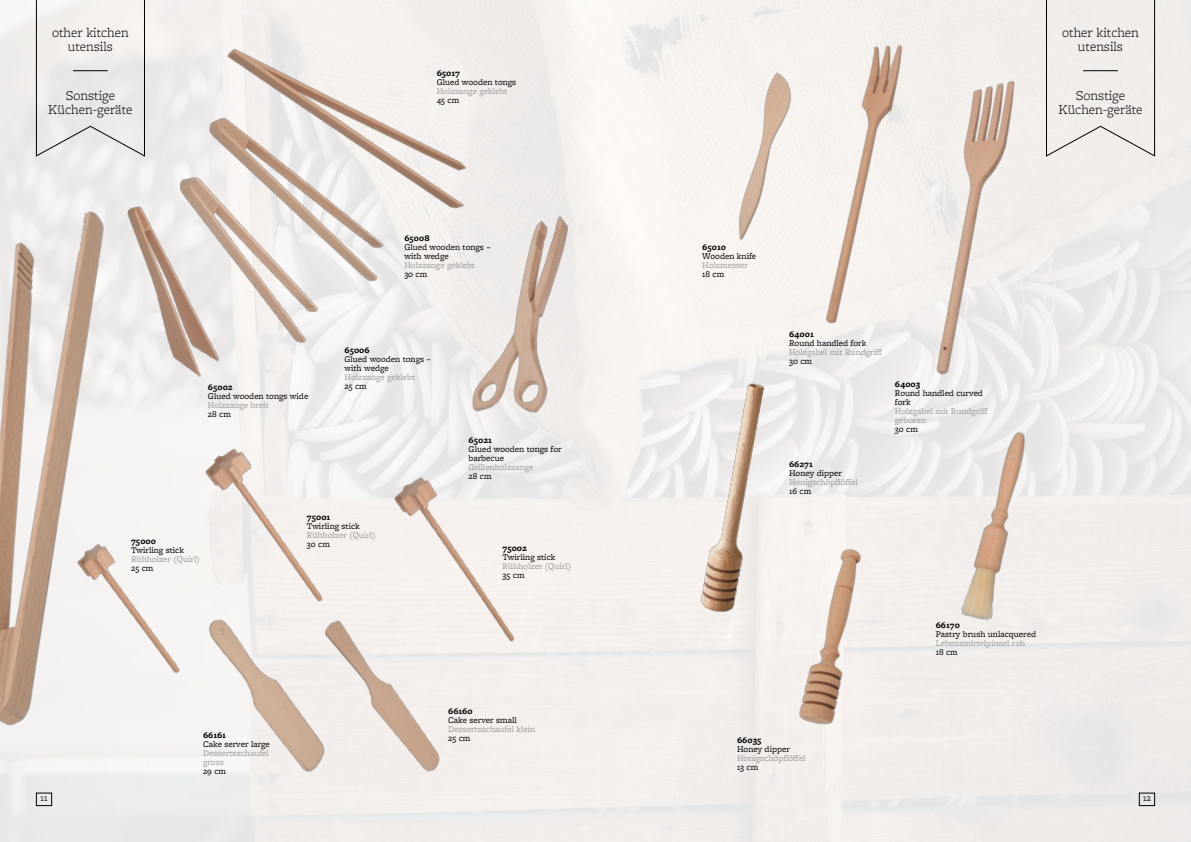
<style>
.page{position:relative;width:1191px;height:842px;background:#f3efec}
.page>*{position:absolute;margin:0;border:0;box-sizing:border-box;transform-origin:0 0}
.t1{font:300 14px/14px "Freight Micro Pro";color:#000;text-align:center}
.t2{font:9.5px "Freight Macro Pro";color:#000}
.t3{font:9px/9px "Freight Micro Pro";color:#000}
.t4{font:9px/9px "Freight Micro Pro";color:#9d9d9c}
.t5{font:700 9px "Freight Micro Pro";color:#000}
</style>
<div class="page">
<img style="left:0;top:153px;width:143px;height:630px">
<img style="left:227px;top:20px;width:272px;height:267px">
<img style="left:191px;top:60px;width:213px;height:261px">
<img style="left:160px;top:132px;width:173px;height:232px">
<img style="left:92px;top:184px;width:162px;height:223px">
<img style="left:64px;top:527px;width:116px;height:165px">
<img style="left:197px;top:620px;width:116px;height:162px">
<img style="left:387px;top:459px;width:140px;height:198px">
<img style="left:205px;top:433px;width:127px;height:187px">
<img style="left:313px;top:602px;width:134px;height:170px">
<img style="left:465px;top:210px;width:109px;height:209px">
<img style="left:799px;top:549px;width:76px;height:176px">
<img style="left:952px;top:421px;width:88px;height:204px">
<img style="left:826px;top:45px;width:82px;height:280px">
<img style="left:921px;top:81px;width:104px;height:310px">
<div style="left:36px;top:793px;width:16px;height:13px;border:1px solid #000"></div>
<div style="left:1139px;top:793px;width:16px;height:13px;border:1px solid #000"></div>
<svg style="left:36px;top:0;width:109px;height:157px"></svg>
<svg style="left:1046px;top:0;width:109px;height:157px"></svg>
<hr style="left:73px;top:70px;width:35px;height:1px;background:#000">
<hr style="left:1083px;top:70px;width:35px;height:1px;background:#000">
<img style="left:688px;top:372px;width:98px;height:254px">
<img style="left:739px;top:72px;width:52px;height:168px">
<h1 class="t1" style="left:52px;top:25px;width:78px">other kitchen utensils</h1>
<h1 class="t1" style="left:48px;top:88px;width:86px">Sonstige<br>Küchen-geräte</h1>
<p class="t5" style="left:437px;top:67px;width:25px">65017</p>
<p class="t3" style="left:437px;top:78px;width:81px">Glued wooden tongs</p>
<p class="t4" style="left:437px;top:87px;width:72px">Holzzange geklebt</p>
<p class="t3" style="left:437px;top:96px;width:24px">45 cm</p>
<p class="t5" style="left:404px;top:232px;width:27px">65008</p>
<p class="t3" style="left:404px;top:243px;width:88px">Glued wooden tongs – with wedge</p>
<p class="t4" style="left:404px;top:261px;width:72px">Holzzange geklebt</p>
<p class="t3" style="left:404px;top:270px;width:24px">30 cm</p>
<p class="t5" style="left:208px;top:380px;width:26px">65002</p>
<p class="t3" style="left:208px;top:391px;width:102px">Glued wooden tongs wide</p>
<p class="t4" style="left:208px;top:400px;width:62px">Holzzange breit</p>
<p class="t3" style="left:208px;top:409px;width:25px">28 cm</p>
<p class="t5" style="left:344px;top:343px;width:27px">65006</p>
<p class="t3" style="left:344px;top:354px;width:88px">Glued wooden tongs – with wedge</p>
<p class="t4" style="left:344px;top:372px;width:72px">Holzzange geklebt</p>
<p class="t3" style="left:344px;top:381px;width:24px">25 cm</p>
<p class="t5" style="left:131px;top:534px;width:26px">75000</p>
<p class="t3" style="left:131px;top:545px;width:54px">Twirling stick</p>
<p class="t4" style="left:131px;top:554px;width:70px">Rühholzer (Quirl)</p>
<p class="t3" style="left:131px;top:563px;width:24px">25 cm</p>
<p class="t5" style="left:307px;top:510px;width:25px">75001</p>
<p class="t3" style="left:307px;top:521px;width:54px">Twirling stick</p>
<p class="t4" style="left:307px;top:530px;width:70px">Rühholzer (Quirl)</p>
<p class="t3" style="left:307px;top:539px;width:24px">30 cm</p>
<p class="t5" style="left:468px;top:434px;width:25px">65021</p>
<p class="t3" style="left:468px;top:444px;width:95px">Glued wooden tongs for barbecue</p>
<p class="t4" style="left:468px;top:462px;width:66px">Grillenholzzange</p>
<p class="t3" style="left:468px;top:471px;width:25px">28 cm</p>
<p class="t5" style="left:502px;top:542px;width:26px">75002</p>
<p class="t3" style="left:502px;top:553px;width:54px">Twirling stick</p>
<p class="t4" style="left:502px;top:562px;width:70px">Rühholzer (Quirl)</p>
<p class="t3" style="left:502px;top:571px;width:23px">35 cm</p>
<p class="t5" style="left:203px;top:729px;width:25px">66161</p>
<p class="t3" style="left:203px;top:739px;width:68px">Cake server large</p>
<p class="t4" style="left:203px;top:748px;width:67px">Dessertsschaufel gross</p>
<p class="t3" style="left:203px;top:766px;width:25px">29 cm</p>
<p class="t5" style="left:448px;top:705px;width:26px">66160</p>
<p class="t3" style="left:448px;top:715px;width:70px">Cake server small</p>
<p class="t4" style="left:448px;top:724px;width:89px">Dessertsschaufel klein</p>
<p class="t3" style="left:448px;top:733px;width:24px">25 cm</p>
<p class="t5" style="left:702px;top:241px;width:25px">65010</p>
<p class="t3" style="left:702px;top:251px;width:55px">Wooden knife</p>
<p class="t4" style="left:702px;top:260px;width:47px">Holzmesser</p>
<p class="t3" style="left:702px;top:269px;width:24px">18 cm</p>
<p class="t5" style="left:789px;top:328px;width:26px">64001</p>
<p class="t3" style="left:789px;top:338px;width:79px">Round handled fork</p>
<p class="t4" style="left:789px;top:347px;width:95px">Holzgabel mit Rundgriff</p>
<p class="t3" style="left:789px;top:356px;width:24px">30 cm</p>
<p class="t5" style="left:789px;top:457px;width:25px">66271</p>
<p class="t3" style="left:789px;top:468px;width:54px">Honey dipper</p>
<p class="t4" style="left:789px;top:477px;width:70px">Honigschöpflöffel</p>
<p class="t3" style="left:789px;top:486px;width:24px">16 cm</p>
<p class="t5" style="left:895px;top:378px;width:27px">64003</p>
<p class="t3" style="left:895px;top:388px;width:90px">Round handled curved fork</p>
<p class="t4" style="left:895px;top:406px;width:95px">Holzgabel mit Rundgriff geboren</p>
<p class="t3" style="left:895px;top:424px;width:24px">30 cm</p>
<h1 class="t1" style="left:1062px;top:25px;width:78px">other kitchen utensils</h1>
<h1 class="t1" style="left:1058px;top:88px;width:86px">Sonstige<br>Küchen-geräte</h1>
<p class="t5" style="left:737px;top:733px;width:26px">66035</p>
<p class="t3" style="left:737px;top:744px;width:54px">Honey dipper</p>
<p class="t4" style="left:737px;top:753px;width:70px">Honigschöpflöffel</p>
<p class="t3" style="left:737px;top:762px;width:23px">13 cm</p>
<p class="t5" style="left:935px;top:618px;width:26px">66170</p>
<p class="t3" style="left:935px;top:629px;width:102px">Pastry brush unlacquered</p>
<p class="t4" style="left:935px;top:638px;width:91px">Lebensmittelpinsel roh</p>
<p class="t3" style="left:935px;top:647px;width:24px">18 cm</p>
<p class="t2" style="left:41px;top:791px;width:8px">11</p>
<p class="t2" style="left:1143px;top:791px;width:9px">12</p>
</div>
